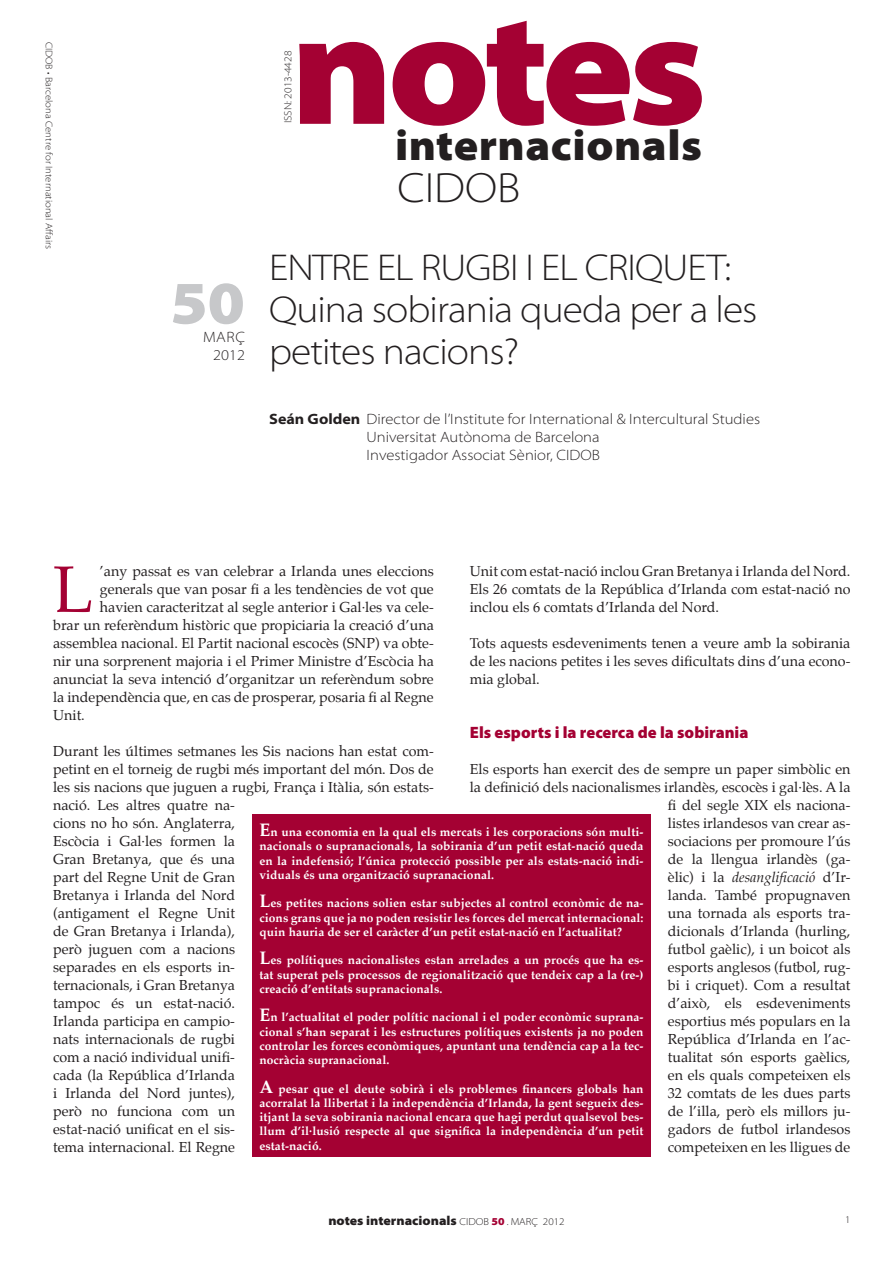
<style>
.page{position:relative;width:893px;height:1263px;background:#fff}
.page>*{position:absolute;margin:0;border:0;box-sizing:border-box;transform-origin:0 0}
.t1{font:900 semi-expanded 162.45px "Myriad Pro";letter-spacing:-.04em;color:#a40133}
.t2{font:65.85px "Palatino";color:#a40133}
.t3{font:900 semi-expanded 60.75px "Myriad Pro";color:#c7c8ca}
.t4{font:900 semi-expanded 42.9px "Myriad Pro";letter-spacing:.01em;color:#231f20}
.t5{font:300 semi-expanded 42.6px "Myriad Pro";color:#231f20}
.t6{font:300 semi-expanded 37.5px/42px "Myriad Pro";letter-spacing:-.025em;color:#231f20}
.SUBTITOL{font:900 16.5px "Myriad Pro";color:#a40133}
.t7{font:300 semi-expanded 15px "Myriad Pro";color:#231f20}
.t8{font:14.25px/18px "Palatino";color:#231f20;text-align:justify}
.t9{font:900 semi-expanded 12.9px "Myriad Pro";color:#231f20}
.SUBTITOL-2{font:700 12px/14.2px "Palatino";letter-spacing:.005em;color:#fff;text-align:justify}
.t10{font:300 semi-expanded 10.5px "Myriad Pro";color:#231f20}
.t11{font:300 semi-expanded 10.2px "Myriad Pro";color:#231f20}
.t12{font:300 semi-expanded 9.75px "Myriad Pro";color:#231f20}
.s1{font-weight:700}
.s2{font-style:italic}
.s3{font-size:18px}
.s4{font-weight:300;font-size:10.2px}
.s5{font-size:10.65px;color:#a40133}
</style>
<div class="page">
<div style="left:252px;top:814px;width:399px;height:343px;background:#a40133"></div>
<p class="t1" style="left:290px;top:-24px;width:418px">notes</p>
<p class="t4" style="left:395px;top:121px;width:309px">internacionals</p>
<p class="t5" style="left:397px;top:164px;width:124px">CIDOB</p>
<p class="t12" style="left:55px;top:42px;width:209px;rotate:90deg">CIDOB • Barcelona Centre for International Affairs</p>
<p class="t10" style="left:282px;top:123px;width:74px;rotate:-90deg">ISSN: 2013-4428</p>
<p class="t3" style="left:170px;top:268px;width:76px">50</p>
<p class="t7" style="left:203px;top:329px;width:43px">MARÇ</p>
<p class="t7" style="left:213px;top:347px;width:33px">2012</p>
<p class="t6" style="left:269px;top:247px;width:490px">ENTRE EL RUGBI I EL CRIQUET:<br>Quina sobirania queda per a les petites nacions?</p>
<p class="t7" style="left:269px;top:411px;width:493px"><span class="s1">Seán Golden</span> Director de l’Institute for International &amp; Intercultural Studies</p>
<p class="t7" style="left:367px;top:429px;width:234px">Universitat Autònoma de Barcelona</p>
<p class="t7" style="left:367px;top:447px;width:235px">Investigador Associat Sènior, CIDOB</p>
<p class="t8" style="left:470px;top:562px;width:382px">Unit com estat-nació inclou Gran Bretanya i Irlanda del Nord.<br>Els 26 comtats de la República d’Irlanda com estat-nació no inclou els 6 comtats d’Irlanda del Nord.</p>
<p class="t8" style="left:470px;top:634px;width:382px">Tots aquests esdeveniments tenen a veure amb la sobirania de les nacions petites i les seves dificultats dins d’una econo&shy;mia global.</p>
<p class="SUBTITOL" style="left:470px;top:723px;width:280px">Els esports i la recerca de la sobirania</p>
<p class="t8" style="left:470px;top:760px;width:382px;text-align:right">Els esports han exercit des de sempre un paper simbòlic en la definició dels nacionalismes irlandès, escocès i gal·lès. A la fi del segle XIX els naciona-<br>listes irlandesos van crear as-<br>sociacions per promoure l’ús<br>de la llengua irlandès (ga-<br>èlic) i la <span class="s2">desanglificació</span> d’Ir-<br>landa. També propugnaven<br>una tornada als esports tra-<br>dicionals d’Irlanda (hurling,<br>futbol gaèlic), i un boicot als<br>esports anglesos (futbol, rug-<br>bi i criquet). Com a resultat<br>d’això, els esdeveniments<br>esportius més populars en la<br>República d’Irlanda en l’ac-<br>tualitat són esports gaèlics,<br>en els quals competeixen els<br>32 comtats de les dues parts<br>de l’illa, però els millors ju-<br>gadors de futbol irlandesos<br>competeixen en les lligues de</p>
<p class="t2" style="left:53px;top:535px;width:42px">L</p>
<p class="t8" style="left:100px;top:562px;width:335px">’any passat es van celebrar a Irlanda unes eleccions</p>
<p class="t8" style="left:100px;top:580px;width:335px">generals que van posar fi a les tendències de vot que</p>
<p class="t8" style="left:100px;top:598px;width:335px">havien caracteritzat al segle anterior i Gal·les va cele-</p>
<p class="t8" style="left:53px;top:616px;width:382px">brar un referèndum històric que propiciaria la creació d’una</p>
<p class="t8" style="left:53px;top:634px;width:382px">assemblea nacional. El Partit nacional escocès (SNP) va obte-</p>
<p class="t8" style="left:53px;top:652px;width:382px">nir una sorprenent majoria i el Primer Ministre d’Escòcia ha</p>
<p class="t8" style="left:53px;top:670px;width:382px">anunciat la seva intenció d’organitzar un referèndum sobre</p>
<p class="t8" style="left:53px;top:688px;width:382px">la independència que, en cas de prosperar, posaria fi al Regne</p>
<p class="t8" style="left:53px;top:706px;width:33px">Unit.</p>
<p class="t8" style="left:53px;top:742px;width:382px;text-align:left">Durant les últimes setmanes les Sis nacions han estat com&shy;petint en el torneig de rugbi més important del món. Dos de les sis nacions que juguen a rugbi, França i Itàlia, són estats&shy;nació. Les altres quatre na-<br>cions no ho són. Anglaterra,<br>Escòcia i Gal·les formen la<br>Gran Bretanya, que és una<br>part del Regne Unit de Gran<br>Bretanya i Irlanda del Nord<br>(antigament el Regne Unit<br>de Gran Bretanya i Irlanda),<br>però juguen com a nacions<br>separades en els esports in-<br>ternacionals, i Gran Bretanya<br>tampoc és un estat-nació.<br>Irlanda participa en campio-<br>nats internacionals de rugbi<br>com a nació individual unifi-<br>cada (la República d’Irlanda<br>i Irlanda del Nord juntes),<br>però no funciona com un<br>estat-nació unificat en el sis-<br>tema internacional. El Regne</p>
<p class="SUBTITOL-2" style="left:259px;top:824px;width:385px"><span class="s3">E</span>n una economia en la qual els mercats i les corporacions són multi&shy;nacionals o supranacionals, la sobirania d’un petit estat-nació queda en la indefensió; l’única protecció possible per als estats-nació indi&shy;viduals és una organització supranacional.</p>
<p class="SUBTITOL-2" style="left:259px;top:896px;width:386px"><span class="s3">L</span>es petites nacions solien estar subjectes al control econòmic de na&shy;cions grans que ja no poden resistir les forces del mercat internacional: quin hauria de ser el caràcter d’un petit estat-nació en l’actualitat?</p>
<p class="SUBTITOL-2" style="left:259px;top:953px;width:386px"><span class="s3">L</span>es polítiques nacionalistes estan arrelades a un procés que ha es&shy;tat superat pels processos de regionalització que tendeix cap a la (re-) creació d’entitats supranacionals.</p>
<p class="SUBTITOL-2" style="left:259px;top:1010px;width:385px"><span class="s3">E</span>n l’actualitat el poder polític nacional i el poder econòmic suprana&shy;cional s’han separat i les estructures polítiques existents ja no poden controlar les forces econòmiques, apuntant una tendència cap a la tec&shy;nocràcia supranacional.</p>
<p class="SUBTITOL-2" style="left:259px;top:1081px;width:386px"><span class="s3">A</span> pesar que el deute sobirà i els problemes financers globals han acorralat la llibertat i la independència d’Irlanda, la gent segueix des&shy;itjant la seva sobirania nacional encara que hagi perdut qualsevol bes&shy;llum d’il·lusió respecte al que significa la independència d’un petit estat-nació.</p>
<p class="t9" style="left:328px;top:1213px;width:238px">notes internacionals <span class="s4">CIDOB</span> <span class="s5">50</span> <span class="s4">. MARÇ 2012</span></p>
<p class="t11" style="left:845px;top:1214px;width:7px">1</p>
</div>
